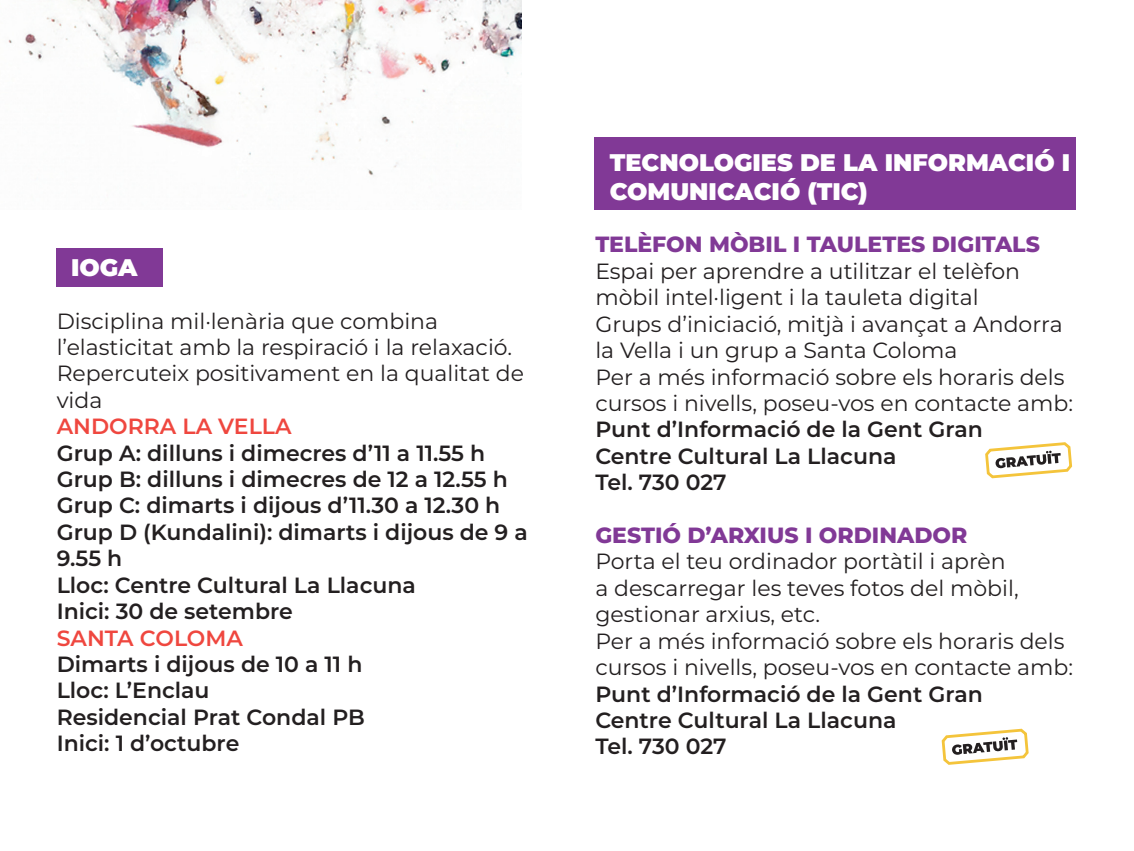
<style>
.page{position:relative;width:1134px;height:851px;background:#fff}
.page>*{position:absolute;margin:0;border:0;box-sizing:border-box;transform-origin:0 0}
.t1{font:900 24px/28.8px "Montserrat";color:#fff}
.t2{font:22px/26.4px "Montserrat";color:#231f20}
.t3{font:600 22px/26.4px "Montserrat";color:#231f20}
.t4{font:800 22px "Montserrat";color:#813996}
.t5{font:600 22px "Montserrat";color:#ef473f}
</style>
<div class="page">
<div style="left:594px;top:137px;width:482px;height:73px;background:#813996"></div>
<div style="left:57px;top:248px;width:106px;height:38px;background:#813996"></div>
<img style="left:8px;top:0;width:514px;height:176px">
<svg style="left:941px;top:728px;width:88px;height:37px"></svg>
<svg style="left:985px;top:442px;width:88px;height:37px"></svg>
<p class="t1" style="left:71px;top:251px;width:68px">IOGA</p>
<p class="t2" style="left:57px;top:307px;width:469px">Disciplina mil·lenària que combina l’elasticitat amb la respiració i la relaxació.<br>Repercuteix positivament en la qualitat de vida</p>
<p class="t5" style="left:57px;top:411px;width:236px">ANDORRA LA VELLA</p>
<p class="t3" style="left:57px;top:438px;width:473px">Grup A: dilluns i dimecres d’11 a 11.55 h<br>Grup B: dilluns i dimecres de 12 a 12.55 h<br>Grup C: dimarts i dijous d’11.30 a 12.30 h<br>Grup D (Kundalini): dimarts i dijous de 9 a<br>9.55 h<br>Lloc: Centre Cultural La Llacuna<br>Inici: 30 de setembre</p>
<p class="t5" style="left:57px;top:622px;width:188px">SANTA COLOMA</p>
<p class="t3" style="left:57px;top:650px;width:310px">Dimarts i dijous de 10 a 11 h<br>Lloc: L’Enclau<br>Residencial Prat Condal PB<br>Inici: 1 d’octubre</p>
<p class="t1" style="left:610px;top:146px;width:462px">TECNOLOGIES DE LA INFORMACIÓ I<br>COMUNICACIÓ (TIC)</p>
<p class="t4" style="left:595px;top:228px;width:446px">TELÈFON MÒBIL I TAULETES DIGITALS</p>
<p class="t2" style="left:595px;top:257px;width:479px">Espai per aprendre a utilitzar el telèfon mòbil intel·ligent i la tauleta digital<br>Grups d’iniciació, mitjà i avançat a Andorra la Vella i un grup a Santa Coloma<br>Per a més informació sobre els horaris dels cursos i nivells, poseu-vos en contacte amb:</p>
<p class="t3" style="left:595px;top:415px;width:389px">Punt d’Informació de la Gent Gran<br>Centre Cultural La Llacuna<br>Tel. 730 027</p>
<p class="t4" style="left:595px;top:519px;width:374px">GESTIÓ D’ARXIUS I ORDINADOR</p>
<p class="t2" style="left:595px;top:547px;width:479px">Porta el teu ordinador portàtil i aprèn<br>a descarregar les teves fotos del mòbil, gestionar arxius, etc.<br>Per a més informació sobre els horaris dels cursos i nivells, poseu-vos en contacte amb:</p>
<p class="t3" style="left:595px;top:679px;width:389px">Punt d’Informació de la Gent Gran<br>Centre Cultural La Llacuna<br>Tel. 730 027</p>
</div>
